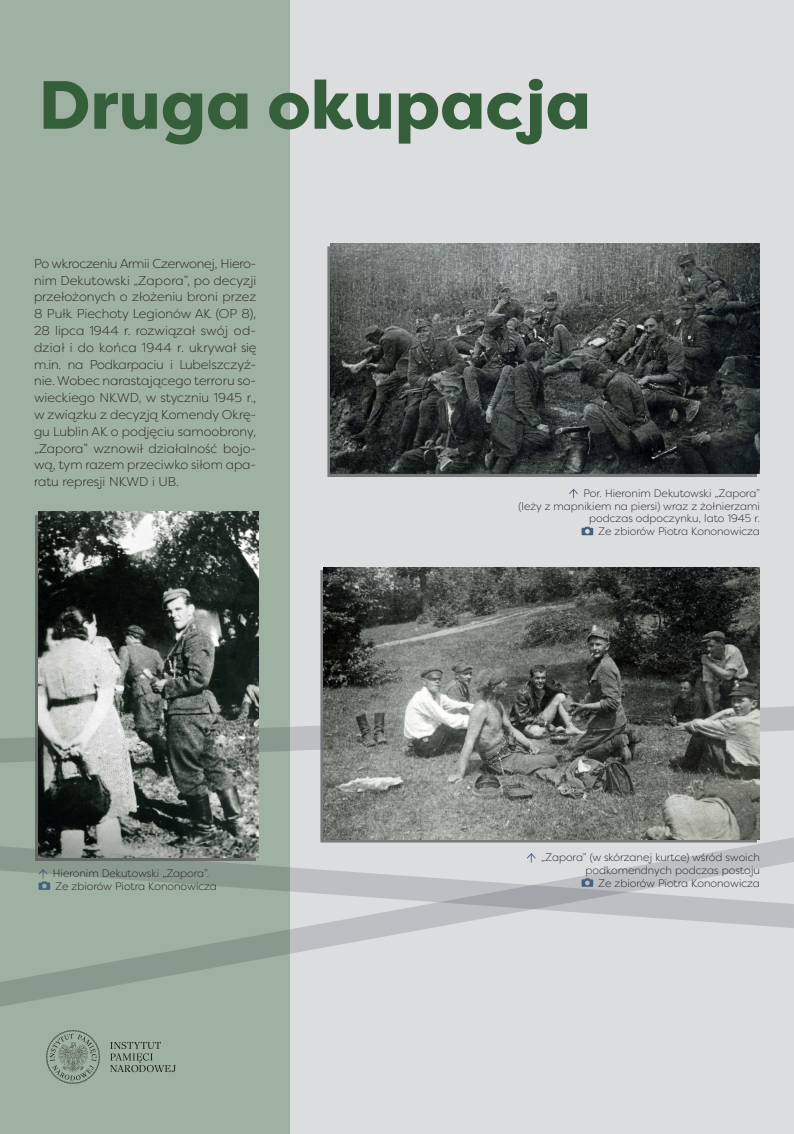
<style>
.page{position:relative;width:794px;height:1134px;background:#dcdddf}
.page>*{position:absolute;margin:0;border:0;box-sizing:border-box;transform-origin:0 0}
.tytul_planszy{font:800 68px "Filson Pro";color:#355f3a}
.tekst_glowny{font:300 12.8px/16.8px "Filson Pro";color:#231f20;text-align:justify}
.podpis_just_lewo{font:300 10.8px/12.8px "Filson Pro";color:#231f20;text-align:right}
.podpis_just_prawo{font:300 10.8px/12.8px "Filson Pro";color:#231f20}
</style>
<div class="page">
<div style="left:0;top:0;width:289px;height:1134px;background:#9fb1a2"></div>
<svg style="left:0;top:703px;width:794px;height:64px"></svg>
<svg style="left:0;top:824px;width:794px;height:200px"></svg>
<div style="left:320px;top:570px;width:437px;height:272px;background:#57585a;opacity:.75"></div>
<img style="left:324px;top:567px;width:436px;height:272px">
<div style="left:327px;top:246px;width:430px;height:231px;background:#57585a;opacity:.75"></div>
<img style="left:331px;top:243px;width:429px;height:231px">
<div style="left:35px;top:515px;width:221px;height:345px;background:#57585a;opacity:.75"></div>
<img style="left:39px;top:511px;width:220px;height:346px">
<svg style="left:46px;top:1030px;width:54px;height:54px"></svg>
<svg style="left:110px;top:1042px;width:66px;height:30px"></svg>
<svg style="left:39px;top:869px;width:11px;height:21px"></svg>
<svg style="left:569px;top:489px;width:9px;height:9px"></svg>
<svg style="left:581px;top:527px;width:12px;height:8px"></svg>
<svg style="left:527px;top:853px;width:9px;height:9px"></svg>
<svg style="left:581px;top:878px;width:12px;height:9px"></svg>
<p class="tytul_planszy" style="left:39px;top:62px;width:554px">Druga okupacja</p>
<p class="tekst_glowny" style="left:34px;top:255px;width:224px">Po wkroczeniu Armii Czerwonej, Hiero&shy;nim Dekutowski „Zapora”, po decyzji przełożonych o złożeniu broni przez 8 Pułk Piechoty Legionów AK (OP 8), 28 lipca 1944 r. rozwiązał swój od&shy;dział i do końca 1944 r. ukrywał się m.in. na Podkarpaciu i Lubelszczyź&shy;nie. Wobec narastającego terroru so&shy;wieckiego NKWD, w styczniu 1945 r., w związku z decyzją Komendy Okrę&shy;gu Lublin AK o podjęciu samoobrony, „Zapora” wznowił działalność bojo&shy;wą, tym razem przeciwko siłom apa&shy;ratu represji NKWD i UB.</p>
<p class="podpis_just_prawo" style="left:53px;top:867px;width:165px">Hieronim Dekutowski „Zapora”.<br>Ze zbiorów Piotra Kononowicza</p>
<p class="podpis_just_lewo" style="left:518px;top:486px;width:243px">Por. Hieronim Dekutowski „Zapora”<br>(leży z mapnikiem na piersi) wraz z żołnierzami podczas odpoczynku, lato 1945 r.<br>Ze zbiorów Piotra Kononowicza</p>
<p class="podpis_just_lewo" style="left:541px;top:851px;width:220px">„Zapora” (w skórzanej kurtce) wśród swoich podkomendnych podczas postoju<br>Ze zbiorów Piotra Kononowicza</p>
</div>
